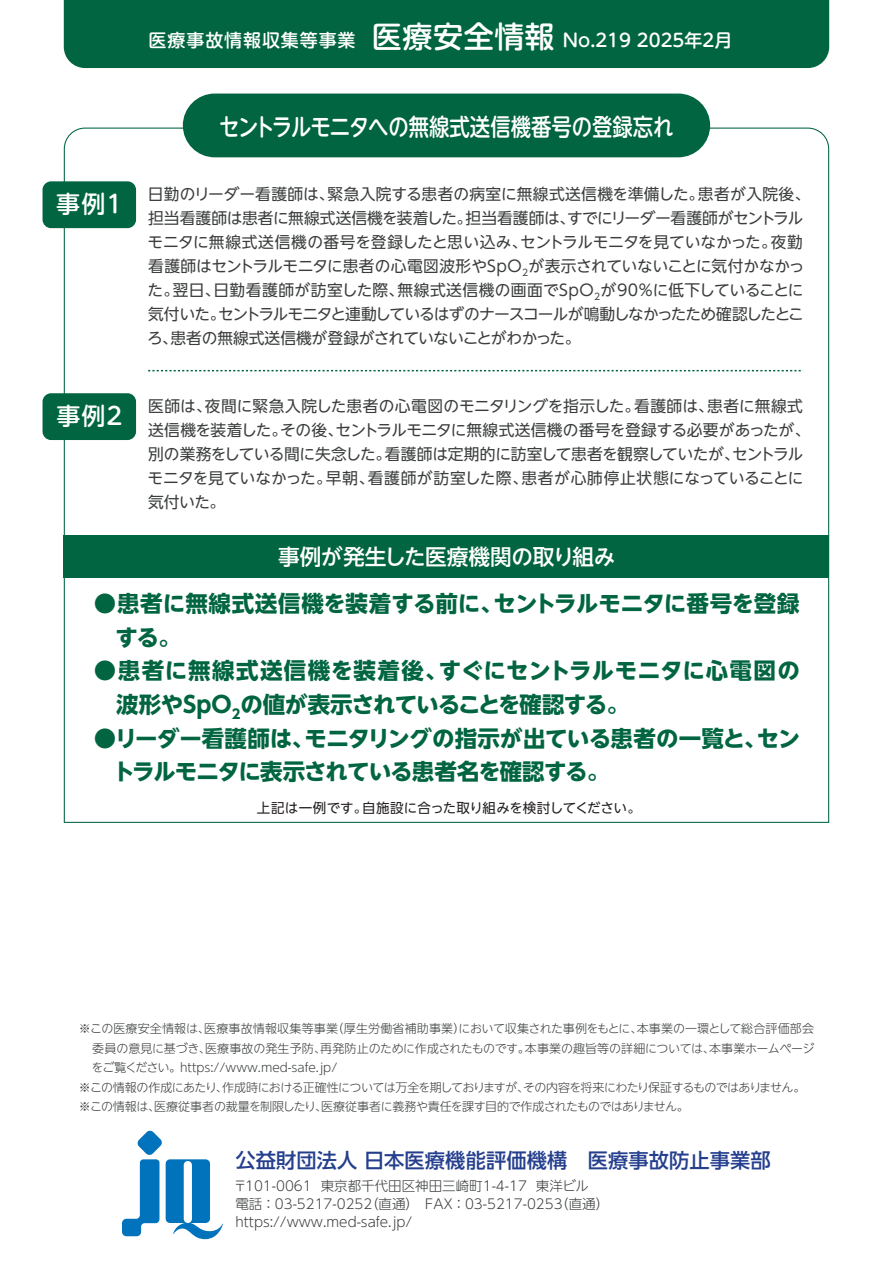
<style>
.page{position:relative;width:893px;height:1263px;background:#fff}
.page>*{position:absolute;margin:0;border:0;box-sizing:border-box;transform-origin:0 0}
.t1{font:500 24px "UD Shin M Go Pro";letter-spacing:-.005em;color:#fff;scale:.85 1}
.t2{font:500 24px "UD Shin M Go Pro";letter-spacing:-.005em;color:#fff}
.t3{font:700 22.5px/33.8px "UD Shin Go NT Pr 6 N";letter-spacing:-.01em;color:#006540}
.t4{font:700 22.5px/33.8px "UD Shin Go NT Pr 6 N";letter-spacing:-.03em;color:#006540}
.t5{font:500 21.75px "UD Shin Go NT Pr 6 N";letter-spacing:-.01em;color:#fff}
.t6{font:500 20.25px "UD Shin Go NT Pr 6 N";letter-spacing:.005em;color:#253f8e}
.t7{font:500 18px "UD Shin M Go Pro";letter-spacing:.05em;color:#fff}
.t8{font:15.75px/24px "UD Shin Go NT Pr 6 N";letter-spacing:-.015em;color:#3c3e3e}
.t9{font:300 13.5px/18px "UD Shin Go NT Pr 6 N";color:#3c3e3e}
.t10{font:13.5px "UD Shin Go NT Pr 6 N";color:#231f20}
.t11{font:300 12px "UD Shin Go NT Pr 6 N";letter-spacing:-.055em;color:#3c3e3e}
.t12{font:300 12px "UD Shin Go NT Pr 6 N";letter-spacing:.015em;color:#3c3e3e}
.t13{font:300 12px "UD Shin Go NT Pr 6 N";letter-spacing:-.005em;color:#3c3e3e}
.t14{font:300 12px "UD Shin Go NT Pr 6 N";letter-spacing:-.025em;color:#3c3e3e}
.t15{font:300 12px "UD Shin Go NT Pr 6 N";color:#3c3e3e}
.s1{font-size:30px}
</style>
<div class="page">
<div style="left:64px;top:0;width:765px;height:68px;background:#006540"></div>
<svg style="left:64px;top:128px;width:765px;height:695px"></svg>
<div style="left:183px;top:94px;width:527px;height:63px;background:#006540;border-radius:32px"></div>
<div style="left:43px;top:181px;width:93px;height:47px;background:#006540;border-radius:9px"></div>
<div style="left:43px;top:393px;width:93px;height:47px;background:#006540;border-radius:9px"></div>
<div style="left:64px;top:535px;width:765px;height:43px;background:#006540"></div>
<svg style="left:148px;top:370px;width:655px;height:1px"></svg>
<svg style="left:122px;top:1130px;width:101px;height:109px"></svg>
<p class="t7" style="left:149px;top:26px;width:585px">医療事故情報収集等事業 <span class="s1">医療安全情報</span> No.219 2025年2月</p>
<h1 class="t2" style="left:56px;top:184px;width:68px">事例1</h1>
<h1 class="t2" style="left:56px;top:396px;width:72px">事例２</h1>
<h1 class="t1" style="left:219px;top:108px;width:536px">セントラルモニタへの無線式送信機番号の登録忘れ</h1>
<p class="t8" style="left:147px;top:182px;width:665px">日勤のリーダー看護師は、緊急入院する患者の病室に無線式送信機を準備した。患者が入院後、担当看護師は患者に無線式送信機を装着した。担当看護師は、すでにリーダー看護師がセントラルモニタに無線式送信機の番号を登録したと思い込み、セントラルモニタを見ていなかった。夜勤看護師はセントラルモニタに患者の心電図波形やSpO<sub>2</sub>が表示されていないことに気付かなかった。翌日、日勤看護師が訪室した際、無線式送信機の画面でSpO<sub>2</sub>が90%に低下していることに気付いた。セントラルモニタと連動しているはずのナースコールが鳴動しなかったため確認したところ、患者の無線式送信機が登録がされていないことがわかった。</p>
<p class="t8" style="left:148px;top:393px;width:664px">医師は、夜間に緊急入院した患者の心電図のモニタリングを指示した。看護師は、患者に無線式送信機を装着した。その後、セントラルモニタに無線式送信機の番号を登録する必要があったが、別の業務をしている間に失念した。看護師は定期的に訪室して患者を観察していたが、セントラルモニタを見ていなかった。早朝、看護師が訪室した際、患者が心肺停止状態になっていることに気付いた。</p>
<h3 class="t5" style="left:278px;top:539px;width:339px">事例が発生した医療機関の取り組み</h3>
<h2 class="t3" style="left:116px;top:586px;width:686px;text-indent:-22px">●患者に無線式送信機を装着する前に、セントラルモニタに番号を登録する。</h2>
<h2 class="t3" style="left:116px;top:653px;width:685px;text-indent:-22px">●患者に無線式送信機を装着後、すぐにセントラルモニタに心電図の波形やSpO<sub>2</sub>の値が表示されていることを確認する。</h2>
<h2 class="t4" style="left:113px;top:721px;width:689px;text-indent:-19px">●リーダー看護師は、モニタリングの指示が出ている患者の一覧と、セントラルモニタに表示されている患者名を確認する。</h2>
<p class="t10" style="left:257px;top:797px;width:386px">上記は一例です。自施設に合った取り組みを検討してください。</p>
<p class="t12" style="left:79px;top:1019px;width:737px">※この医療安全情報は、医療事故情報収集等事業（厚生労働省補助事業）において収集された事例をもとに、本事業の一環として総合評価部会</p>
<p class="t13" style="left:92px;top:1038px;width:723px">委員の意見に基づき、医療事故の発生予防、再発防止のために作成されたものです。本事業の趣旨等の詳細については、本事業ホームページ</p>
<p class="t15" style="left:92px;top:1058px;width:247px">をご覧ください。https://www.med-safe.jp/</p>
<p class="t11" style="left:79px;top:1077px;width:728px">※この情報の作成にあたり、作成時における正確性については万全を期しておりますが、その内容を将来にわたり保証するものではありません。</p>
<p class="t14" style="left:79px;top:1097px;width:612px">※この情報は、医療従事者の裁量を制限したり、医療従事者に義務や責任を課す目的で作成されたものではありません。</p>
<p class="t6" style="left:235px;top:1144px;width:537px">公益財団法人 日本医療機能評価機構　医療事故防止事業部</p>
<p class="t9" style="left:234px;top:1176px;width:377px">〒101-0061 東京都千代田区神田三崎町1-4-17 東洋ビル<br>電話 ：03-5217-0252（直通）　ＦＡＸ ：03-5217-0253（直通）https://www.med-safe.jp/</p>
</div>
